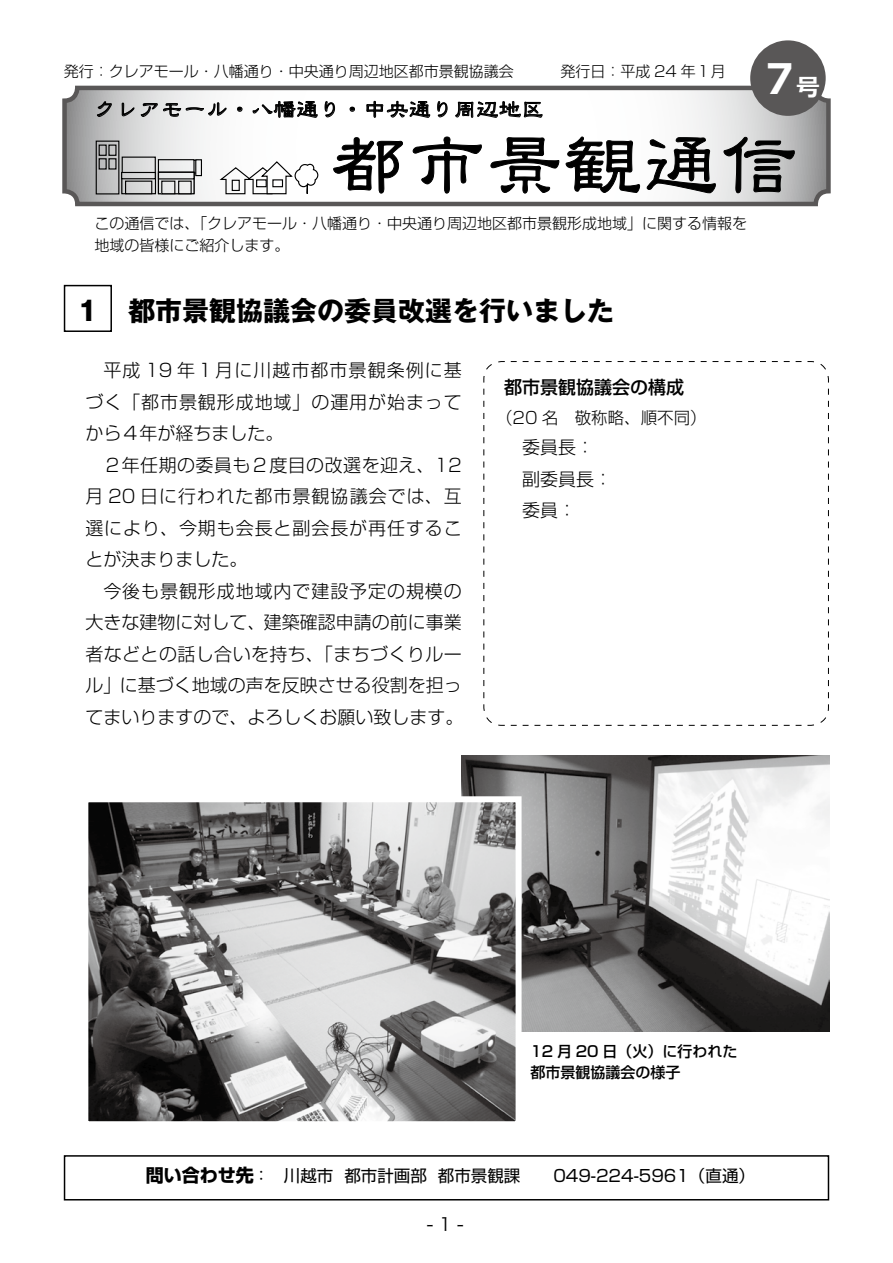
<style>
.page{position:relative;width:893px;height:1263px;background:#fff}
.page>*{position:absolute;margin:0;border:0;box-sizing:border-box;transform-origin:0 0}
.t1{font:600 78px "DF Lei Sho";color:#000}
.t2{font:700 42px "Meiryo";color:#fff}
.t3{font:700 27px "Gothic MB101 Pro";color:#000}
.t4{font:600 22.5px "DF Lei Sho";color:#000}
.t5{font:300 18px/31.5px "Shin Go Pro";letter-spacing:.025em;color:#000;text-align:justify}
.t6{font:300 18px/31.5px "Shin Go Pro";color:#000}
.t7{font:500 18px "Shin Go Pro";color:#000}
.t8{font:18px "Hira Kaku Pro W3";color:#000}
.t9{font:16.5px "Shin Go Pro";color:#000}
.t10{font:300 16.5px "Shin Go Pro";color:#000}
.t11{font:300 15px/22.5px "Shin Go Pro";color:#000}
.t12{font:500 15px/21px "Shin Go Pro";color:#000}
.s1{font-size:24px}
.s2{font-weight:700;font-size:18px}
.s3{font-family:"Koz Min Std";font-size:15px}
</style>
<div class="page">
<svg style="left:65px;top:88px;width:763px;height:116px"></svg>
<div style="left:62px;top:86px;width:769px;height:120px;border:4px solid #595757;border-radius:13px"></div>
<svg style="left:646px;top:137px;width:70px;height:57px"></svg>
<svg style="left:723px;top:137px;width:72px;height:57px;background:#b7b8b8"></svg>
<svg style="left:97px;top:101px;width:15px;height:16px"></svg>
<svg style="left:121px;top:102px;width:14px;height:15px"></svg>
<svg style="left:141px;top:102px;width:86px;height:31px"></svg>
<svg style="left:237px;top:106px;width:6px;height:6px"></svg>
<svg style="left:252px;top:101px;width:66px;height:17px"></svg>
<svg style="left:324px;top:97px;width:316px;height:97px"></svg>
<div style="left:750px;top:40px;width:76px;height:76px;background:#595757;border-radius:50%"></div>
<div style="left:64px;top:285px;width:48px;height:47px;border:2px solid #000"></div>
<div style="left:64px;top:1155px;width:765px;height:45px;border:2px solid #000"></div>
<svg style="left:483px;top:361px;width:346px;height:365px"></svg>
<img style="left:462px;top:755px;width:367px;height:276px">
<img style="left:89px;top:803px;width:426px;height:317px">
<div style="left:82px;top:796px;width:440px;height:331px;border:6px solid #fff"></div>
<p class="t11" style="left:64px;top:58px;width:452px">発行：クレアモール・八幡通り・中央通り周辺地区都市景観協議会</p>
<p class="t11" style="left:560px;top:58px;width:167px">発行日：平成 24 年１月</p>
<p class="t4" style="left:94px;top:98px;width:452px">クレアモール・八幡通り・中央通り周辺地区</p>
<h2 class="t2" style="left:758px;top:49px;width:63px">７<span class="s1">号</span></h2>
<h1 class="t1" style="left:330px;top:126px;width:469px">都市景観通信</h1>
<p class="t11" style="left:94px;top:210px;width:654px">この通信では、「クレアモール・八幡通り・中央通り周辺地区都市景観形成地域」に関する情報を地域の皆様にご紹介します。</p>
<h3 class="t3" style="left:74px;top:288px;width:541px">１　都市景観協議会の委員改選を行いました</h3>
<p class="t5" style="left:85px;top:352px;width:378px;text-indent:18px">平成 19 年１月に川越市都市景観条例に基づく「都市景観形成地域」の運用が始まってから４年が経ちました。</p>
<p class="t5" style="left:85px;top:447px;width:378px;text-indent:18px">２年任期の委員も２度目の改選を迎え、12月 20 日に行われた都市景観協議会では、互選により、今期も会長と副会長が再任することが決まりました。</p>
<p class="t5" style="left:85px;top:573px;width:379px;text-indent:18px">今後も景観形成地域内で建設予定の規模の大きな建物に対して、建築確認申請の前に事業者などとの話し合いを持ち、「まちづくりルール」に基づく地域の声を反映させる役割を担ってまいりますので、よろしくお願い致します。</p>
<p class="t7" style="left:504px;top:372px;width:181px">都市景観協議会の構成</p>
<p class="t10" style="left:496px;top:404px;width:212px">（20 名　敬称略、順不同）</p>
<p class="t6" style="left:522px;top:429px;width:91px">委員長：副委員長：委員：</p>
<p class="t12" style="left:531px;top:1039px;width:208px">12 月 20 日（火）に行われた都市景観協議会の様子</p>
<p class="t9" style="left:146px;top:1162px;width:611px"><span class="s2">問い合わせ先</span><span class="s3">：　</span>川越市 都市計画部 都市景観課　　049-224-5961（直通）</p>
<p class="t8" style="left:427px;top:1208px;width:38px">- 1 -</p>
</div>
